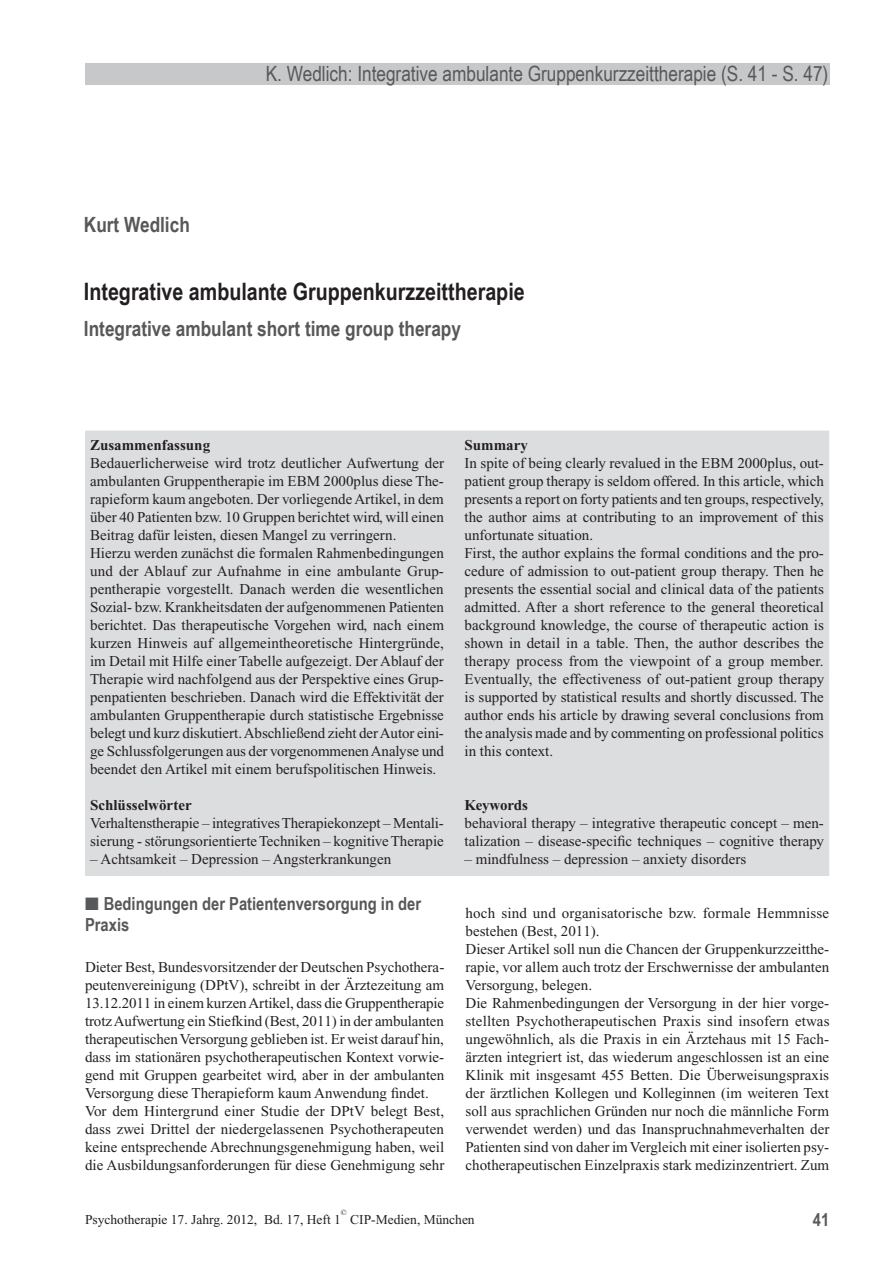
<style>
.page{position:relative;width:893px;height:1263px;background:#fff}
.page>*{position:absolute;margin:0;border:0;box-sizing:border-box;transform-origin:0 0}
.t1{font:700 24px "Arial Narrow";color:#231f20}
.t2{font:21px "Arial Narrow";color:#57585a}
.t3{font:700 21px "Arial Narrow";color:#57585a}
.t4{font:700 18px/21.6px "Arial Narrow";color:#57585a}
.t5{font:15px/18px "Times New Roman";color:#231f20}
.t6{font:700 15px "Times New Roman";color:#231f20}
.t7{font:13.5px "Times New Roman";color:#231f20}
.t8{font:7.8px "Times New Roman";color:#231f20}
</style>
<div class="page">
<div style="left:85px;top:64px;width:744px;height:21px;background:#c7c8ca"></div>
<div style="left:85px;top:431px;width:744px;height:445px;background:#dcdddf"></div>
<h2 class="t3" style="left:84px;top:213px;width:107px">Kurt Wedlich</h2>
<h2 class="t2" style="left:266px;top:61px;width:564px">K. Wedlich: Integrative ambulante Gruppenkurzzeittherapie (S. 41 - S. 47)</h2>
<h1 class="t1" style="left:84px;top:277px;width:442px">Integrative ambulante Gruppenkurzzeittherapie</h1>
<h2 class="t3" style="left:84px;top:316px;width:379px">Integrative ambulant short time group therapy</h2>
<p class="t6" style="left:90px;top:437px;width:122px">Zusammenfassung</p>
<p class="t5" style="left:90px;top:454px;width:355px">Bedauerlicherweise wird trotz deutlicher Aufwertung der ambulanten Gruppentherapie im EBM 2000plus diese The&shy;rapieform kaum angeboten. Der vorliegende Artikel, in dem über 40 Patienten bzw. 10 Gruppen berichtet wird, will einen Beitrag dafür leisten, diesen Mangel zu verringern.<br>Hierzu werden zunächst die formalen Rahmenbedingungen und der Ablauf zur Aufnahme in eine ambulante Grup&shy;pentherapie vorgestellt. Danach werden die wesentlichen Sozial- bzw. Krankheitsdaten der aufgenommenen Patienten berichtet. Das therapeutische Vorgehen wird, nach einem kurzen Hinweis auf allgemeintheoretische Hintergründe, im Detail mit Hilfe einer Tabelle aufgezeigt. Der Ablauf der Therapie wird nachfolgend aus der Perspektive eines Grup&shy;penpatienten beschrieben. Danach wird die Effektivität der ambulanten Gruppentherapie durch statistische Ergebnisse belegt und kurz diskutiert. Abschließend zieht der Autor eini&shy;ge Schlussfolgerungen aus der vorgenommenen Analyse und beendet den Artikel mit einem berufspolitischen Hinweis.</p>
<p class="t6" style="left:90px;top:797px;width:103px">Schlüsselwörter</p>
<p class="t5" style="left:90px;top:814px;width:355px">Verhaltenstherapie – integratives Therapiekonzept – Mentali&shy;sierung - störungsorientierte Techniken – kognitive Therapie</p>
<p class="t5" style="left:90px;top:850px;width:303px">– Achtsamkeit – Depression – Angsterkrankungen</p>
<p class="t4" style="left:85px;top:892px;width:338px">■ Bedingungen der Patientenversorgung in der<br>Praxis</p>
<p class="t5" style="left:85px;top:958px;width:361px">Dieter Best, Bundesvorsitzender der Deutschen Psychothera&shy;peutenvereinigung (DPtV), schreibt in der Ärztezeitung am 13.12.2011 in einem kurzen Artikel, dass die Gruppentherapie trotz Aufwertung ein Stiefkind (Best, 2011) in der ambulanten therapeutischen Versorgung geblieben ist. Er weist darauf hin, dass im stationären psychotherapeutischen Kontext vorwie&shy;gend mit Gruppen gearbeitet wird, aber in der ambulanten Versorgung diese Therapieform kaum Anwendung findet.<br>Vor dem Hintergrund einer Studie der DPtV belegt Best, dass zwei Drittel der niedergelassenen Psychotherapeuten keine entsprechende Abrechnungsgenehmigung haben, weil die Ausbildungsanforderungen für diese Genehmigung sehr</p>
<p class="t6" style="left:465px;top:437px;width:65px">Summary</p>
<p class="t5" style="left:465px;top:454px;width:361px">In spite of being clearly revalued in the EBM 2000plus, out&shy;patient group therapy is seldom offered. In this article, which presents a report on forty patients and ten groups, respectively, the author aims at contributing to an improvement of this unfortunate situation.<br>First, the author explains the formal conditions and the pro&shy;cedure of admission to out-patient group therapy. Then he presents the essential social and clinical data of the patients admitted. After a short reference to the general theoretical background knowledge, the course of therapeutic action is shown in detail in a table. Then, the author describes the therapy process from the viewpoint of a group member.<br>Eventually, the effectiveness of out-patient group therapy is supported by statistical results and shortly discussed. The author ends his article by drawing several conclusions from the analysis made and by commenting on professional politics in this context.</p>
<p class="t6" style="left:465px;top:797px;width:65px">Keywords</p>
<p class="t5" style="left:465px;top:814px;width:361px">behavioral therapy – integrative therapeutic concept – men&shy;talization – disease-specific techniques – cognitive therapy</p>
<p class="t5" style="left:465px;top:850px;width:283px">– mindfulness – depression – anxiety disorders</p>
<p class="t5" style="left:466px;top:904px;width:365px">hoch sind und organisatorische bzw. formale Hemmnisse bestehen (Best, 2011).<br>Dieser Artikel soll nun die Chancen der Gruppenkurzzeitthe&shy;rapie, vor allem auch trotz der Erschwernisse der ambulanten Versorgung, belegen.<br>Die Rahmenbedingungen der Versorgung in der hier vorge&shy;stellten Psychotherapeutischen Praxis sind insofern etwas ungewöhnlich, als die Praxis in ein Ärztehaus mit 15 Fach&shy;ärzten integriert ist, das wiederum angeschlossen ist an eine Klinik mit insgesamt 455 Betten. Die Überweisungspraxis der ärztlichen Kollegen und Kolleginnen (im weiteren Text soll aus sprachlichen Gründen nur noch die männliche Form verwendet werden) und das Inanspruchnahmeverhalten der Patienten sind von daher im Vergleich mit einer isolierten psy&shy;chotherapeutischen Einzelpraxis stark medizinzentriert. Zum</p>
<p class="t8" style="left:341px;top:1208px;width:7px">©</p>
<p class="t7" style="left:85px;top:1212px;width:257px">Psychotherapie 17. Jahrg. 2012, Bd. 17, Heft 1</p>
<p class="t7" style="left:350px;top:1212px;width:126px">CIP-Medien, München</p>
<p class="t4" style="left:813px;top:1208px;width:18px">41</p>
</div>
